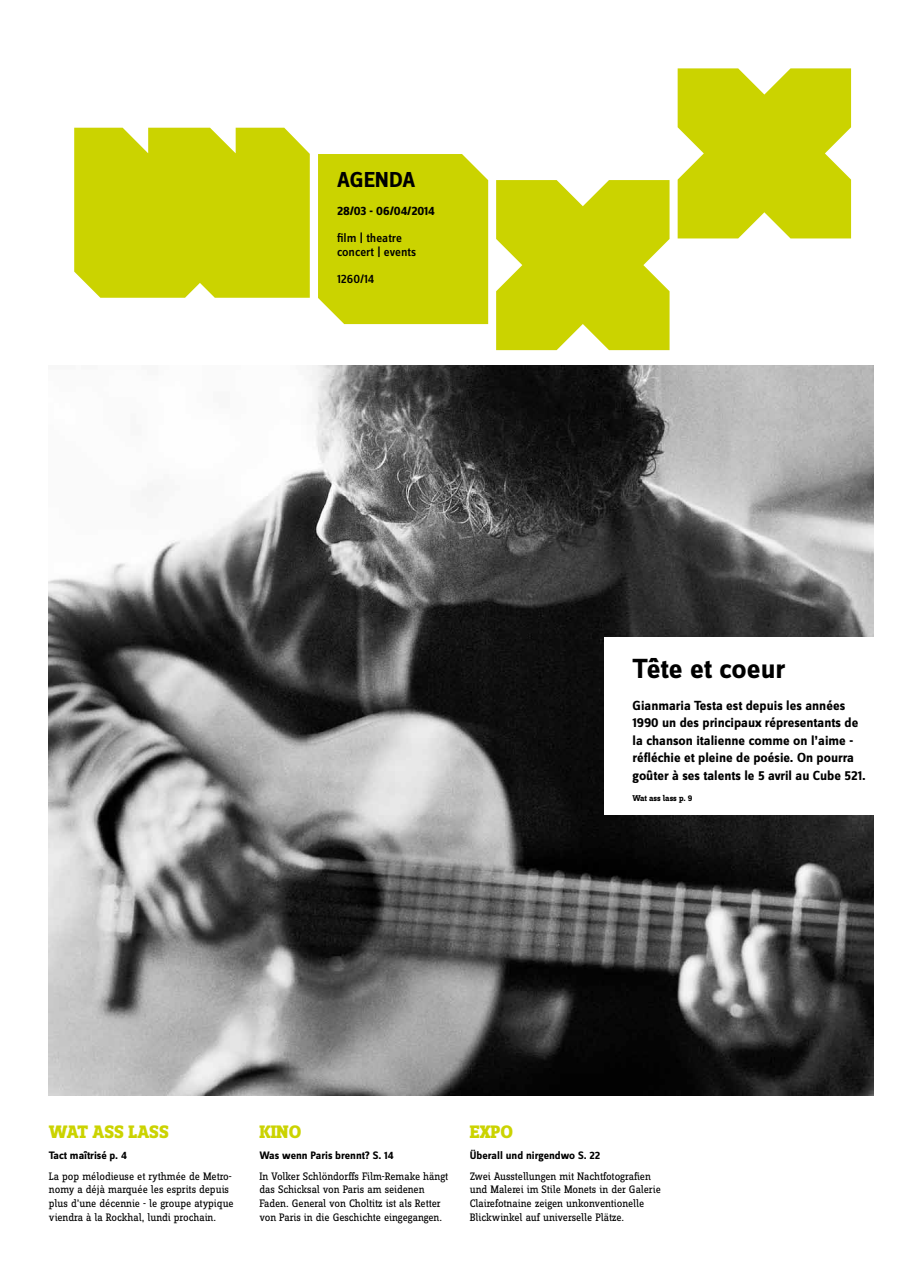
<style>
.page{position:relative;width:922px;height:1276px;background:#fff}
.page>*{position:absolute;margin:0;border:0;box-sizing:border-box;transform-origin:0 0}
.t1{font:700 28.75px "Zine Sans Dis";color:#000}
.t2{font:700 22.5px "Zine Sans Dis";color:#000}
.t3{font:800 18.75px "Zine Slab Dis";color:#cbd300}
.t4{font:700 13.75px/17.5px "Zine Sans Dis";color:#000}
.t5{font:500 12.75px/13.8px "Zine Sans Dis";color:#000}
.t6{font:700 12.75px "Zine Sans Dis";letter-spacing:-.01em;color:#000}
.t7{font:11.25px/13.8px "Zine Slab Dis";letter-spacing:-.01em;color:#000}
.t8{font:700 11.25px "Zine Sans Dis";color:#000}
.t9{font:700 8.75px "Zine Slab Dis";color:#000}
</style>
<div class="page">
<img style="left:49px;top:366px;width:823px;height:729px">
<div style="left:604px;top:637px;width:290px;height:178px;background:#fff"></div>
<svg style="left:496px;top:180px;width:173px;height:170px"></svg>
<svg style="left:677px;top:68px;width:173px;height:170px"></svg>
<div style="left:318px;top:154px;width:170px;height:170px;background:#cbd300"></div>
<div style="left:74px;top:128px;width:236px;height:170px;background:#cbd300"></div>
<h2 class="t2" style="left:337px;top:168px;width:80px">AGENDA</h2>
<p class="t6" style="left:337px;top:204px;width:99px">28/03 - 06/04/2014</p>
<p class="t5" style="left:337px;top:232px;width:81px">film | theatre concert | events</p>
<p class="t5" style="left:337px;top:273px;width:39px">1260/14</p>
<h1 class="t1" style="left:632px;top:653px;width:154px">Tête et coeur</h1>
<p class="t4" style="left:632px;top:697px;width:235px">Gianmaria Testa est depuis les années 1990 un des principaux répresentants de la chanson italienne comme on l’aime - réfléchie et pleine de poésie. On pourra goûter à ses talents le 5 avril au Cube 521.</p>
<p class="t9" style="left:632px;top:793px;width:61px">Wat ass lass p. 9</p>
<h3 class="t3" style="left:49px;top:1121px;width:121px">WAT ASS LASS</h3>
<h3 class="t3" style="left:259px;top:1121px;width:43px">KINO</h3>
<h3 class="t3" style="left:469px;top:1121px;width:45px">EXPO</h3>
<p class="t8" style="left:49px;top:1149px;width:79px">Tact maîtrisé p. 4</p>
<p class="t7" style="left:49px;top:1169px;width:186px">La pop mélodieuse et rythmée de Metro&shy;nomy a déjà marquée les esprits depuis plus d’une décennie - le groupe atypique viendra à la Rockhal, lundi prochain.</p>
<p class="t8" style="left:469px;top:1149px;width:132px">Überall und nirgendwo S. 22</p>
<p class="t7" style="left:469px;top:1169px;width:192px">Zwei Ausstellungen mit Nachtfotografien und Malerei im Stile Monets in der Galerie Clairefotnaine zeigen unkonventionelle Blickwinkel auf universelle Plätze.</p>
<p class="t8" style="left:259px;top:1149px;width:136px">Was wenn Paris brennt? S. 14</p>
<p class="t7" style="left:259px;top:1169px;width:190px">In Volker Schlöndorffs Film-Remake hängt das Schicksal von Paris am seidenen Faden. General von Choltitz ist als Retter von Paris in die Geschichte eingegangen.</p>
</div>
